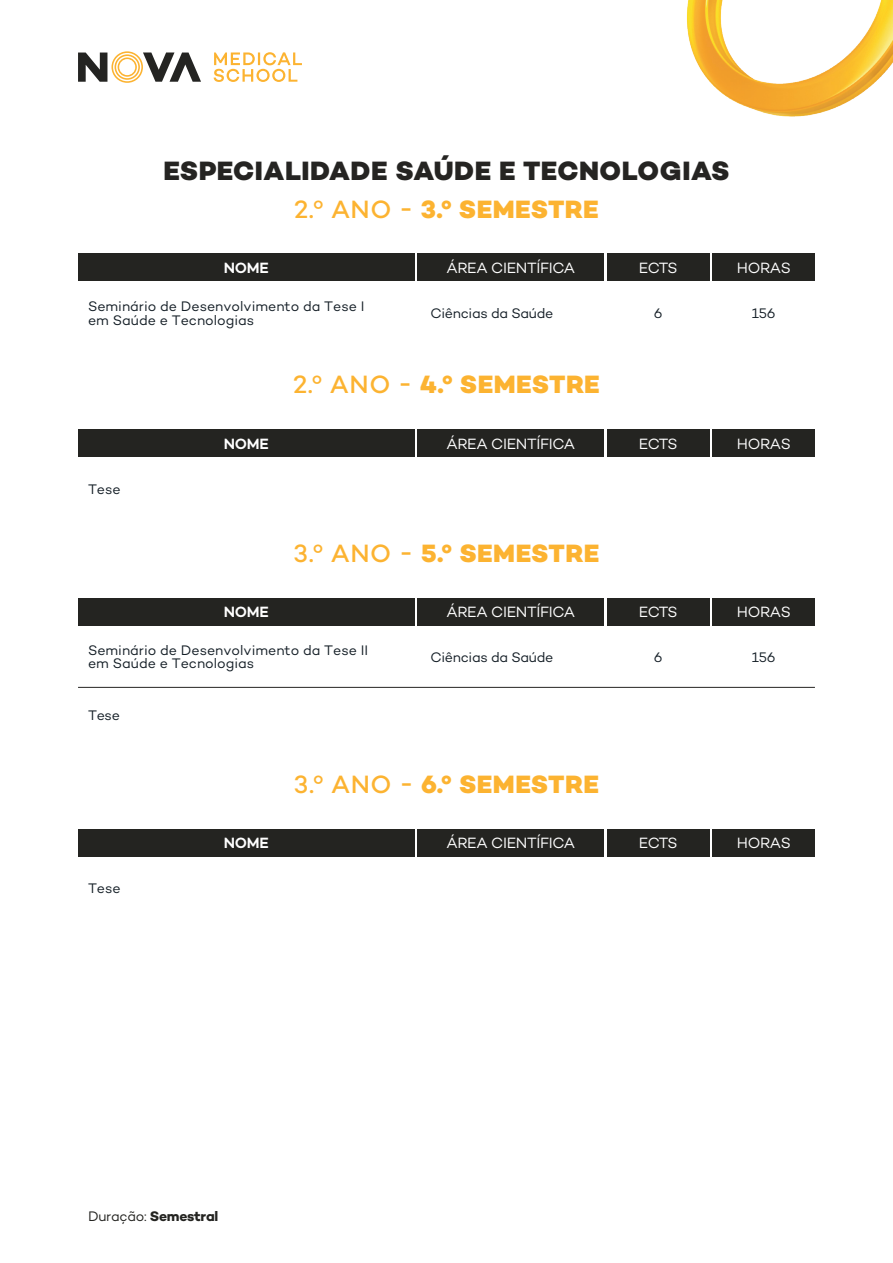
<style>
.page{position:relative;width:893px;height:1263px;background:#fff}
.page>*{position:absolute;margin:0;border:0;box-sizing:border-box;transform-origin:0 0}
.t1{font:800 27px "Campton";letter-spacing:.02em;color:#252422}
.t2{font:800 25.5px "Campton";letter-spacing:.015em;color:#fcb331}
.t3{font:15.15px "Campton";letter-spacing:-.02em;color:#fff}
.t4{font:600 15.15px "Campton";letter-spacing:-.02em;color:#fff}
.t5{font:14.1px/14px "Campton";color:#141e26}
.t6{font:14.1px "Campton";letter-spacing:-.02em;color:#141e26}
.t7{font:700 14.1px "Campton";letter-spacing:-.02em;color:#242421}
.s1{font-weight:500}
.s2{font-weight:400}
</style>
<div class="page">
<svg style="left:78px;top:51px;width:123px;height:32px"></svg>
<svg style="left:214px;top:52px;width:88px;height:30px"></svg>
<img style="left:687px;top:0;width:206px;height:117px">
<div style="left:78px;top:253px;width:336px;height:28px;background:#242421"></div>
<div style="left:417px;top:253px;width:187px;height:28px;background:#242421"></div>
<div style="left:607px;top:253px;width:102px;height:28px;background:#242421"></div>
<div style="left:712px;top:253px;width:103px;height:28px;background:#242421"></div>
<div style="left:78px;top:429px;width:336px;height:28px;background:#242421"></div>
<div style="left:417px;top:429px;width:187px;height:28px;background:#242421"></div>
<div style="left:607px;top:429px;width:102px;height:28px;background:#242421"></div>
<div style="left:712px;top:429px;width:103px;height:28px;background:#242421"></div>
<div style="left:78px;top:829px;width:336px;height:27px;background:#242421"></div>
<div style="left:417px;top:829px;width:187px;height:27px;background:#242421"></div>
<div style="left:607px;top:829px;width:102px;height:27px;background:#242421"></div>
<div style="left:712px;top:829px;width:103px;height:27px;background:#242421"></div>
<hr style="left:78px;top:687px;width:737px;height:1px;background:#252422">
<div style="left:78px;top:598px;width:336px;height:28px;background:#242421"></div>
<div style="left:417px;top:598px;width:187px;height:28px;background:#242421"></div>
<div style="left:607px;top:598px;width:102px;height:28px;background:#242421"></div>
<div style="left:712px;top:598px;width:103px;height:28px;background:#242421"></div>
<h1 class="t1" style="left:163px;top:153px;width:568px">ESPECIALIDADE SAÚDE E TECNOLOGIAS</h1>
<h2 class="t2" style="left:294px;top:193px;width:306px"><span class="s1">2.º ANO -</span> 3.º SEMESTRE</h2>
<p class="t4" style="left:224px;top:258px;width:46px">NOME</p>
<p class="t3" style="left:446px;top:258px;width:130px">ÁREA CIENTÍFICA</p>
<p class="t3" style="left:639px;top:258px;width:40px">ECTS</p>
<p class="t3" style="left:737px;top:258px;width:56px">HORAS</p>
<p class="t5" style="left:88px;top:299px;width:278px">Seminário de Desenvolvimento da Tese I em Saúde e Tecnologias</p>
<p class="t6" style="left:430px;top:305px;width:125px">Ciências da Saúde</p>
<p class="t5" style="left:654px;top:306px;width:10px">6</p>
<p class="t5" style="left:752px;top:306px;width:25px">156</p>
<h2 class="t2" style="left:293px;top:368px;width:308px"><span class="s1">2.º ANO -</span> 4.º SEMESTRE</h2>
<p class="t5" style="left:88px;top:482px;width:34px">Tese</p>
<p class="t4" style="left:224px;top:434px;width:46px">NOME</p>
<p class="t3" style="left:446px;top:434px;width:130px">ÁREA CIENTÍFICA</p>
<p class="t3" style="left:639px;top:434px;width:40px">ECTS</p>
<p class="t3" style="left:737px;top:434px;width:56px">HORAS</p>
<h2 class="t2" style="left:294px;top:537px;width:307px"><span class="s1">3.º ANO -</span> 5.º SEMESTRE</h2>
<p class="t4" style="left:224px;top:602px;width:46px">NOME</p>
<p class="t3" style="left:446px;top:603px;width:130px">ÁREA CIENTÍFICA</p>
<p class="t3" style="left:639px;top:603px;width:40px">ECTS</p>
<p class="t3" style="left:737px;top:603px;width:56px">HORAS</p>
<p class="t5" style="left:88px;top:642px;width:282px">Seminário de Desenvolvimento da Tese II em Saúde e Tecnologias</p>
<p class="t6" style="left:430px;top:648px;width:125px">Ciências da Saúde</p>
<p class="t5" style="left:654px;top:649px;width:10px">6</p>
<p class="t5" style="left:752px;top:649px;width:25px">156</p>
<p class="t5" style="left:88px;top:708px;width:33px">Tese</p>
<p class="t5" style="left:88px;top:881px;width:34px">Tese</p>
<h2 class="t2" style="left:294px;top:768px;width:306px"><span class="s1">3.º ANO -</span> 6.º SEMESTRE</h2>
<p class="t4" style="left:224px;top:833px;width:46px">NOME</p>
<p class="t3" style="left:446px;top:833px;width:130px">ÁREA CIENTÍFICA</p>
<p class="t3" style="left:639px;top:833px;width:40px">ECTS</p>
<p class="t3" style="left:737px;top:833px;width:56px">HORAS</p>
<p class="t7" style="left:88px;top:1207px;width:132px"><span class="s2">Duração:</span> Semestral</p>
</div>
